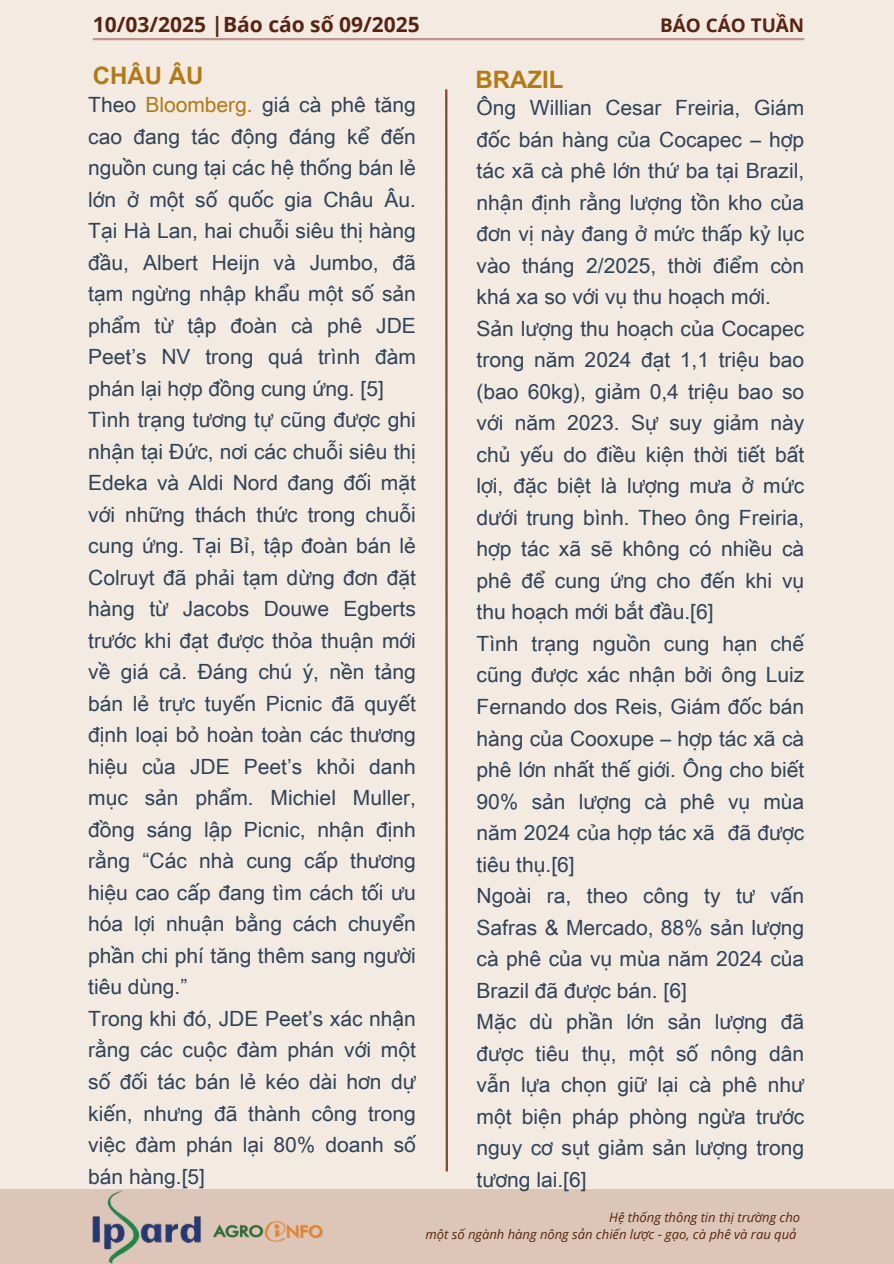
<style>
.page{position:relative;width:894px;height:1264px;background:#fff}
.page>*{position:absolute;margin:0;border:0;box-sizing:border-box;transform-origin:0 0}
.t1{font:700 24px "Arial Unicode MS";color:#b47a11}
.t2{font:21px/31.5px "Arial Unicode MS";color:#2f4357}
.t3{font:700 21px "Open Sans";color:#58240f}
.t4{font:700 18.9px "Open Sans";color:#58240f}
.t5{font:italic 13.05px "Open Sans";color:#58240f}
.s1{color:#b47a11}
</style>
<div class="page">
<div style="left:0;top:0;width:893px;height:1263px;background:#f3eae2"></div>
<hr style="left:93px;top:38px;width:711px;height:2px;background:#8c4131">
<svg style="left:445px;top:89px;width:3px;height:1083px;background:#a56a5c"></svg>
<div style="left:0;top:1189px;width:893px;height:74px;background:#ddc6b7"></div>
<img style="left:92px;top:1190px;width:110px;height:73px">
<img style="left:213px;top:1221px;width:110px;height:21px">
<h2 class="t3" style="left:93px;top:10px;width:328px">10/03/2025 |Báo cáo số 09/2025</h2>
<h4 class="t4" style="left:660px;top:11px;width:145px">BÁO CÁO TUẦN</h4>
<h3 class="t1" style="left:93px;top:58px;width:112px">CHÂU ÂU</h3>
<h3 class="t1" style="left:475px;top:62px;width:89px">BRAZIL</h3>
<h1 class="t2" style="left:88px;top:88px;width:329px">Theo <span class="s1">Bloomberg.</span> giá cà phê tăng cao đang tác động đáng kể đến nguồn cung tại các hệ thống bán lẻ lớn ở một số quốc gia Châu Âu.<br>Tại Hà Lan, hai chuỗi siêu thị hàng đầu, Albert Heijn và Jumbo, đã tạm ngừng nhập khẩu một số sản phẩm từ tập đoàn cà phê JDE<br>Peet’s NV trong quá trình đàm phán lại hợp đồng cung ứng. [5]<br>Tình trạng tương tự cũng được ghi nhận tại Đức, nơi các chuỗi siêu thị<br>Edeka và Aldi Nord đang đối mặt với những thách thức trong chuỗi cung ứng. Tại Bỉ, tập đoàn bán lẻ<br>Colruyt đã phải tạm dừng đơn đặt hàng từ Jacobs Douwe Egberts trước khi đạt được thỏa thuận mới về giá cả. Đáng chú ý, nền tảng bán lẻ trực tuyến Picnic đã quyết định loại bỏ hoàn toàn các thương hiệu của JDE Peet’s khỏi danh mục sản phẩm. Michiel Muller, đồng sáng lập Picnic, nhận định rằng “Các nhà cung cấp thương hiệu cao cấp đang tìm cách tối ưu hóa lợi nhuận bằng cách chuyển phần chi phí tăng thêm sang người tiêu dùng.”<br>Trong khi đó, JDE Peet’s xác nhận rằng các cuộc đàm phán với một số đối tác bán lẻ kéo dài hơn dự kiến, nhưng đã thành công trong việc đàm phán lại 80% doanh số bán hàng.[5]</h1>
<p class="t2" style="left:476px;top:91px;width:329px">Ông Willian Cesar Freiria, Giám đốc bán hàng của Cocapec – hợp tác xã cà phê lớn thứ ba tại Brazil, nhận định rằng lượng tồn kho của đơn vị này đang ở mức thấp kỷ lục vào tháng 2/2025, thời điểm còn khá xa so với vụ thu hoạch mới.<br>Sản lượng thu hoạch của Cocapec trong năm 2024 đạt 1,1 triệu bao (bao 60kg), giảm 0,4 triệu bao so với năm 2023. Sự suy giảm này chủ yếu do điều kiện thời tiết bất lợi, đặc biệt là lượng mưa ở mức dưới trung bình. Theo ông Freiria, hợp tác xã sẽ không có nhiều cà phê để cung ứng cho đến khi vụ thu hoạch mới bắt đầu.[6]<br>Tình trạng nguồn cung hạn chế cũng được xác nhận bởi ông Luiz<br>Fernando dos Reis, Giám đốc bán hàng của Cooxupe – hợp tác xã cà phê lớn nhất thế giới. Ông cho biết<br>90% sản lượng cà phê vụ mùa năm 2024 của hợp tác xã đã được tiêu thụ.[6]<br>Ngoài ra, theo công ty tư vấn<br>Safras &amp; Mercado, 88% sản lượng cà phê của vụ mùa năm 2024 của<br>Brazil đã được bán. [6]<br>Mặc dù phần lớn sản lượng đã được tiêu thụ, một số nông dân vẫn lựa chọn giữ lại cà phê như một biện pháp phòng ngừa trước nguy cơ sụt giảm sản lượng trong tương lai.[6]</p>
<p class="t5" style="left:609px;top:1208px;width:192px">Hệ thống thông tin thị trường cho</p>
<h1 class="t5" style="left:425px;top:1225px;width:372px">một số ngành hàng nông sản chiến lược - gạo, cà phê và rau quả</h1>
</div>
